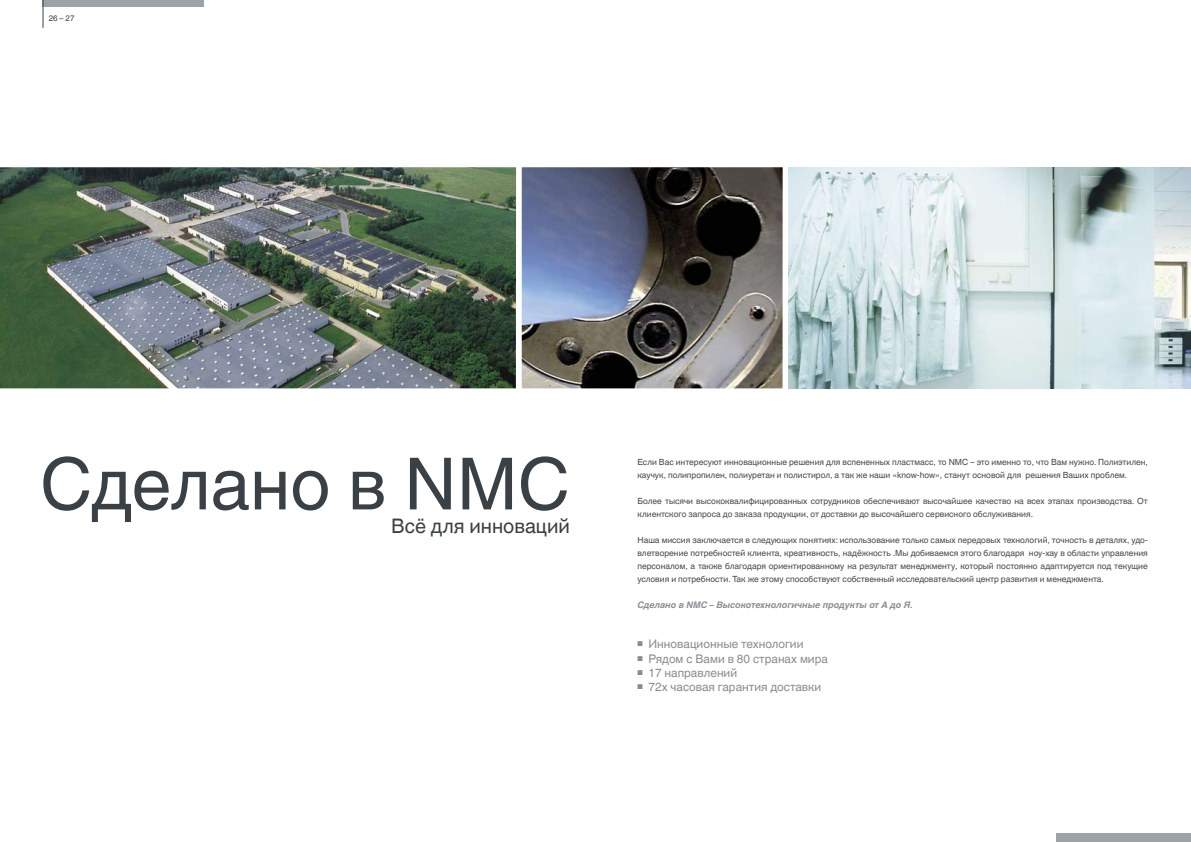
<style>
.page{position:relative;width:1191px;height:842px;background:#fff}
.page>*{position:absolute;margin:0;border:0;box-sizing:border-box;transform-origin:0 0}
.t1{font:71.9px "Helvetica Linotype";color:#3a4146}
.t2{font:20px "Helvetica Linotype";color:#3a4146}
.t3{font:11.9px "Helvetica Linotype";color:#898d92}
.t4{font:italic 700 9px "Helvetica Linotype";color:#898d92}
.t5{font:8.5px/13px "Helvetica Linotype";color:#484848}
.t6{font:8px "Helvetica Linotype";color:#3a4146}
</style>
<div class="page">
<div style="left:43px;top:0;width:161px;height:7px;background:#9ba2a8"></div>
<img style="left:522px;top:167px;width:260px;height:221px">
<img style="left:788px;top:167px;width:403px;height:221px">
<svg style="left:43px;top:0;width:1px;height:28px"></svg>
<div style="left:1056px;top:833px;width:135px;height:9px;background:#9ba2a8"></div>
<img style="left:0;top:167px;width:516px;height:221px">
<p class="t6" style="left:49px;top:13px;width:27px">26 – 27</p>
<h1 class="t1" style="left:40px;top:442px;width:531px">Сделано в NMC</h1>
<h2 class="t2" style="left:391px;top:515px;width:180px">Всё для инноваций</h2>
<p class="t5" style="left:637px;top:456px;width:512px">Если Вас интересуют инновационные решения для вспененных пластмасс, то NMC – это именно то, что Вам нужно. Полиэтилен, каучук, полипропилен, полиуретан и полистирол, а так же наши «know-how», станут основой для решения Ваших проблем.</p>
<p class="t5" style="left:637px;top:495px;width:512px">Более тысячи высококвалифицированных сотрудников обеспечивают высочайшее качество на всех этапах производства. От клиентского запроса до заказа продукции, от доставки до высочайшего сервисного обслуживания.</p>
<p class="t5" style="left:637px;top:534px;width:512px;text-align:justify">Наша миссия заключается в следующих понятиях: использование только самых передовых технологий, точность в деталях, удо&shy;влетворение потребностей клиента, креативность, надёжность .Мы добиваемся этого благодаря ноу-хау в области управления персоналом, а также благодаря ориентированному на результат менеджменту, который постоянно адаптируется под текущие условия и потребности. Так же этому способствуют собственный исследовательский центр развития и менеджмента.</p>
<p class="t4" style="left:637px;top:600px;width:277px">Сделано в NMC – Высокотехнологичные продукты от А до Я.</p>
<h3 class="t3" style="left:637px;top:637px;width:167px">■ Инновационные технологии</h3>
<h3 class="t3" style="left:637px;top:651px;width:192px">■ Рядом с Вами в 80 странах мира</h3>
<h3 class="t3" style="left:637px;top:666px;width:101px">■ 17 направлений</h3>
<h3 class="t3" style="left:637px;top:680px;width:185px">■ 72х часовая гарантия доставки</h3>
</div>
